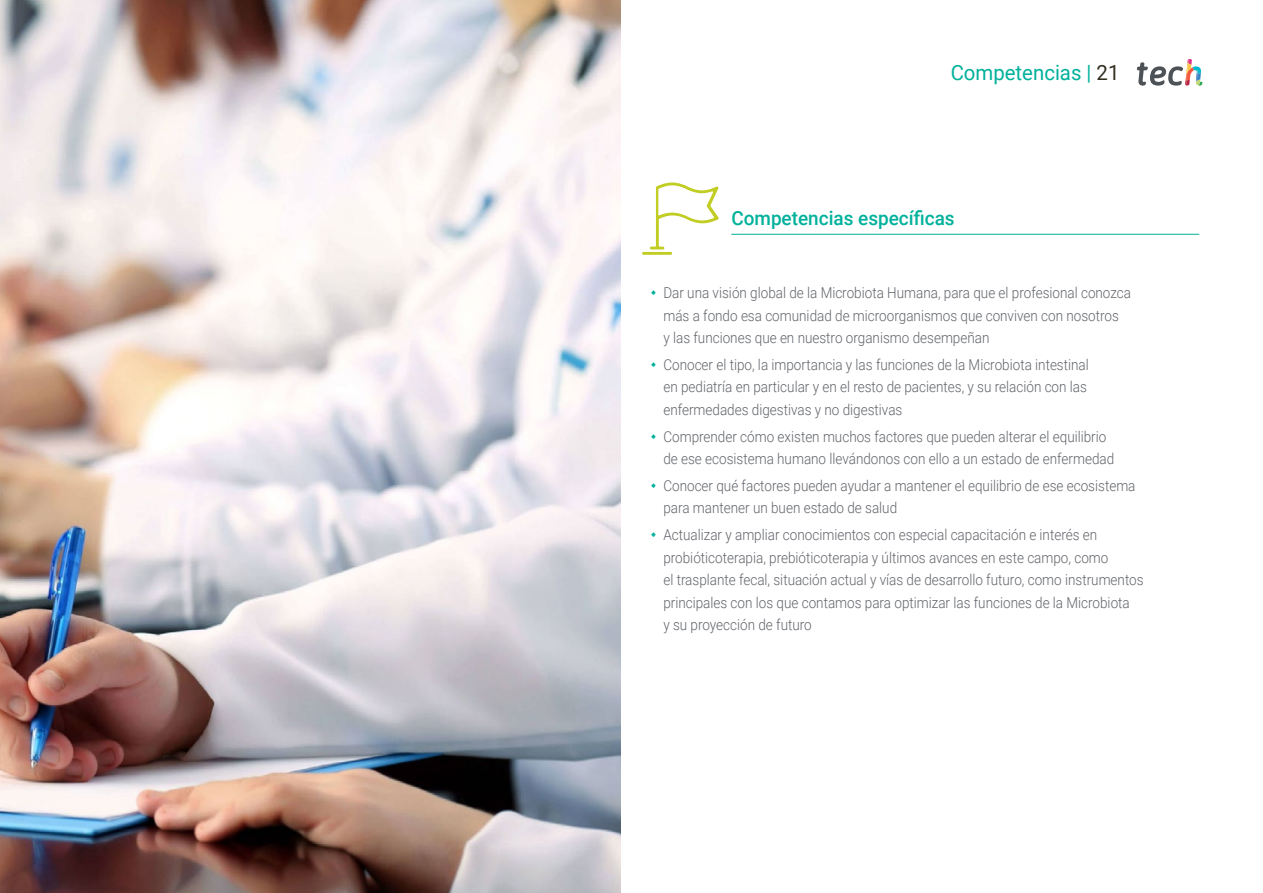
<style>
.page{position:relative;width:1263px;height:893px;background:#fff}
.page>*{position:absolute;margin:0;border:0;box-sizing:border-box;transform-origin:0 0}
.t1{font:21px "Roboto";color:#00b19b}
.t2{font:500 19.5px "Roboto";color:#00b19b}
.t3{font:300 15px/22.5px "Roboto";color:#61646a;scale:.9 1}
.s1{color:#312e20}
</style>
<div class="page">
<img style="left:0;top:0;width:621px;height:893px">
<hr style="left:731px;top:234px;width:468px;height:1px;background:#00b19b">
<hr style="left:642px;top:252px;width:30px;height:3px;background:#c2cd23">
<svg style="left:650px;top:182px;width:69px;height:67px"></svg>
<svg style="left:1137px;top:59px;width:65px;height:27px"></svg>
<h1 class="t1" style="left:951px;top:57px;width:170px">Competencias | <span class="s1">21</span></h1>
<h2 class="t2" style="left:731px;top:205px;width:225px">Competencias específicas</h2>
<p class="t3" style="left:663px;top:281px;width:521px">Dar una visión global de la Microbiota Humana, para que el profesional conozca más a fondo esa comunidad de microorganismos que conviven con nosotros<br>y las funciones que en nuestro organismo desempeñan</p>
<p class="t3" style="left:663px;top:353px;width:474px">Conocer el tipo, la importancia y las funciones de la Microbiota intestinal en pediatría en particular y en el resto de pacientes, y su relación con las enfermedades digestivas y no digestivas</p>
<p class="t3" style="left:663px;top:425px;width:502px">Comprender cómo existen muchos factores que pueden alterar el equilibrio de ese ecosistema humano llevándonos con ello a un estado de enfermedad</p>
<p class="t3" style="left:663px;top:474px;width:526px">Conocer qué factores pueden ayudar a mantener el equilibrio de ese ecosistema para mantener un buen estado de salud</p>
<p class="t3" style="left:663px;top:523px;width:535px">Actualizar y ampliar conocimientos con especial capacitación e interés en probióticoterapia, prebióticoterapia y últimos avances en este campo, como<br>el trasplante fecal, situación actual y vías de desarrollo futuro, como instrumentos principales con los que contamos para optimizar las funciones de la Microbiota<br>y su proyección de futuro</p>
</div>
